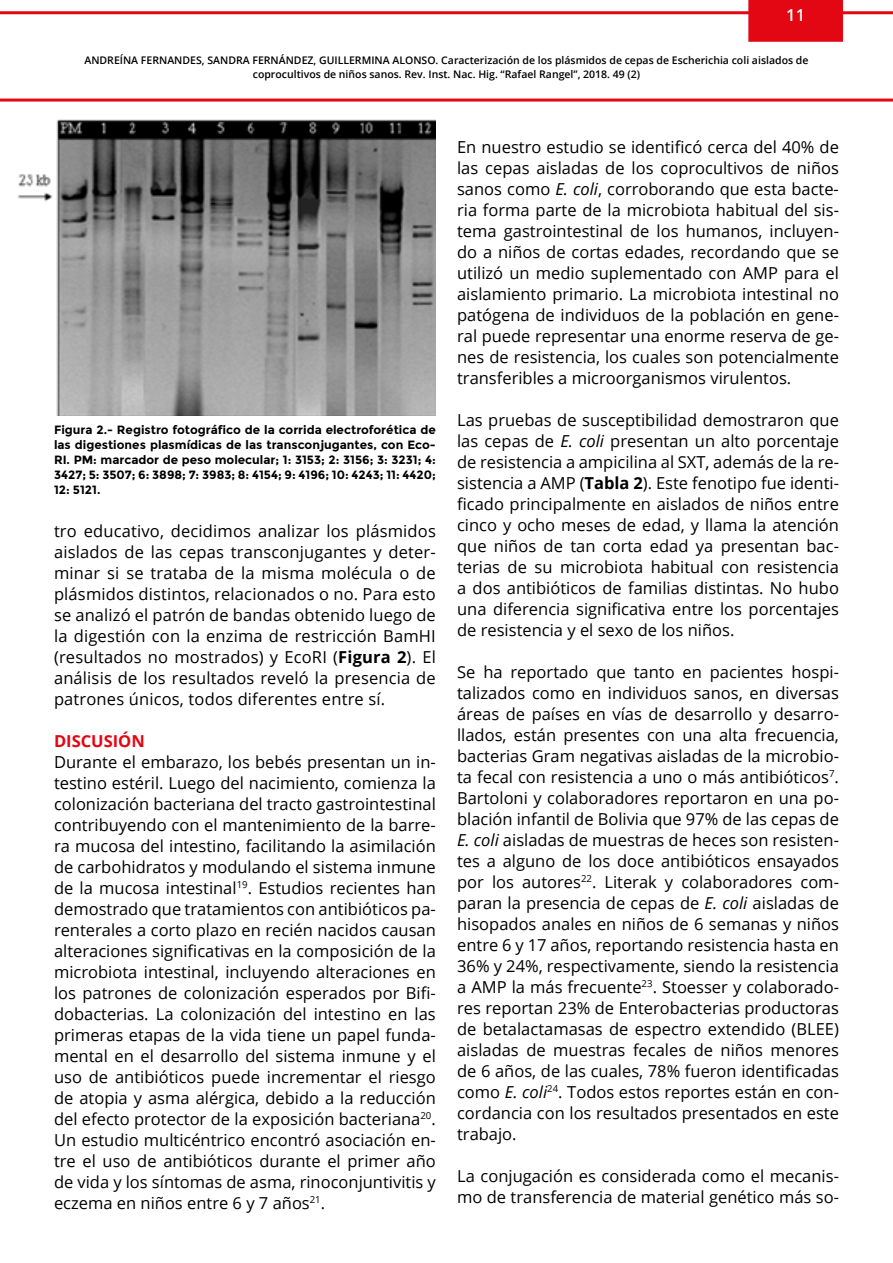
<style>
.page{position:relative;width:893px;height:1263px;background:#fff}
.page>*{position:absolute;margin:0;border:0;box-sizing:border-box;transform-origin:0 0}
.t1{font:16.5px/21px "Open Sans";color:#000;text-align:justify}
.t2{font:700 16.5px "Open Sans";color:#e30613}
.t3{font:600 16.5px "Open Sans";color:#fff}
.t4{font:700 12px/15px "Montserrat";color:#000;text-align:justify}
.t5{font:600 10.5px/13.5px "Open Sans";color:#000;text-align:center}
.s1{font-weight:700}
.s2{font-style:italic}
</style>
<div class="page">
<svg style="left:0;top:99px;width:893px;height:3px;background:#e72a35"></svg>
<hr style="left:0;top:11px;width:893px;height:3px;background:#e30613">
<div style="left:748px;top:0;width:95px;height:42px;background:#e30613"></div>
<img style="left:17px;top:119px;width:419px;height:297px">
<p class="t3" style="left:786px;top:9px;width:20px">11</p>
<p class="t5" style="left:84px;top:53px;width:726px">ANDREÍNA FERNANDES, SANDRA FERNÁNDEZ, GUILLERMINA ALONSO. Caracterización de los plásmidos de cepas de Escherichia coli aislados de coprocultivos de niños sanos. Rev. Inst. Nac. Hig. “Rafael Rangel”, 2018. 49 (2)</p>
<p class="t4" style="left:54px;top:422px;width:383px">Figura 2.- Registro fotográfico de la corrida electroforética de las digestiones plasmídicas de las transconjugantes, con Eco-RI. PM: marcador de peso molecular; 1: 3153; 2: 3156; 3: 3231; 4:<br>3427; 5: 3507; 6: 3898; 7: 3983; 8: 4154; 9: 4196; 10: 4243; 11: 4420; 12: 5121.</p>
<p class="t1" style="left:54px;top:520px;width:383px">tro educativo, decidimos analizar los plásmidos aislados de las cepas transconjugantes y deter&shy;minar si se trataba de la misma molécula o de plásmidos distintos, relacionados o no. Para esto se analizó el patrón de bandas obtenido luego de la digestión con la enzima de restricción BamHI (resultados no mostrados) y EcoRI (<span class="s1">Figura 2</span>). El análisis de los resultados reveló la presencia de patrones únicos, todos diferentes entre sí.</p>
<p class="t2" style="left:54px;top:734px;width:92px">DISCUSIÓN</p>
<p class="t1" style="left:54px;top:751px;width:383px">Durante el embarazo, los bebés presentan un in&shy;testino estéril. Luego del nacimiento, comienza la colonización bacteriana del tracto gastrointestinal contribuyendo con el mantenimiento de la barre&shy;ra mucosa del intestino, facilitando la asimilación de carbohidratos y modulando el sistema inmune de la mucosa intestinal<sup>19</sup>. Estudios recientes han demostrado que tratamientos con antibióticos pa&shy;renterales a corto plazo en recién nacidos causan alteraciones significativas en la composición de la microbiota intestinal, incluyendo alteraciones en los patrones de colonización esperados por Bifi&shy;dobacterias. La colonización del intestino en las primeras etapas de la vida tiene un papel funda&shy;mental en el desarrollo del sistema inmune y el uso de antibióticos puede incrementar el riesgo de atopia y asma alérgica, debido a la reducción del efecto protector de la exposición bacteriana<sup>20</sup>.<br>Un estudio multicéntrico encontró asociación en&shy;tre el uso de antibióticos durante el primer año de vida y los síntomas de asma, rinoconjuntivitis y eczema en niños entre 6 y 7 años<sup>21</sup>.</p>
<p class="t1" style="left:457px;top:136px;width:383px">En nuestro estudio se identificó cerca del 40% de las cepas aisladas de los coprocultivos de niños sanos como <span class="s2">E. coli</span>, corroborando que esta bacte&shy;ria forma parte de la microbiota habitual del sis&shy;tema gastrointestinal de los humanos, incluyen&shy;do a niños de cortas edades, recordando que se utilizó un medio suplementado con AMP para el aislamiento primario. La microbiota intestinal no patógena de individuos de la población en gene&shy;ral puede representar una enorme reserva de ge&shy;nes de resistencia, los cuales son potencialmente transferibles a microorganismos virulentos.</p>
<p class="t1" style="left:457px;top:411px;width:383px">Las pruebas de susceptibilidad demostraron que las cepas de <span class="s2">E. coli</span> presentan un alto porcentaje de resistencia a ampicilina al SXT, además de la re&shy;sistencia a AMP (<span class="s1">Tabla 2</span>). Este fenotipo fue identi&shy;ficado principalmente en aislados de niños entre cinco y ocho meses de edad, y llama la atención que niños de tan corta edad ya presentan bac&shy;terias de su microbiota habitual con resistencia a dos antibióticos de familias distintas. No hubo una diferencia significativa entre los porcentajes de resistencia y el sexo de los niños.</p>
<p class="t1" style="left:457px;top:661px;width:383px">Se ha reportado que tanto en pacientes hospi&shy;talizados como en individuos sanos, en diversas áreas de países en vías de desarrollo y desarro&shy;llados, están presentes con una alta frecuencia, bacterias Gram negativas aisladas de la microbio&shy;ta fecal con resistencia a uno o más antibióticos<sup>7</sup>.<br>Bartoloni y colaboradores reportaron en una po&shy;blación infantil de Bolivia que 97% de las cepas de <span class="s2">E. coli</span> aisladas de muestras de heces son resisten&shy;tes a alguno de los doce antibióticos ensayados por los autores<sup>22</sup>. Literak y colaboradores com&shy;paran la presencia de cepas de <span class="s2">E. coli</span> aisladas de hisopados anales en niños de 6 semanas y niños entre 6 y 17 años, reportando resistencia hasta en 36% y 24%, respectivamente, siendo la resistencia a AMP la más frecuente<sup>23</sup>. Stoesser y colaborado&shy;res reportan 23% de Enterobacterias productoras de betalactamasas de espectro extendido (BLEE) aisladas de muestras fecales de niños menores de 6 años, de las cuales, 78% fueron identificadas como <span class="s2">E. coli</span><sup>24</sup>. Todos estos reportes están en con&shy;cordancia con los resultados presentados en este trabajo.</p>
<p class="t1" style="left:457px;top:1165px;width:383px">La conjugación es considerada como el mecanis&shy;mo de transferencia de material genético más so-</p>
</div>
